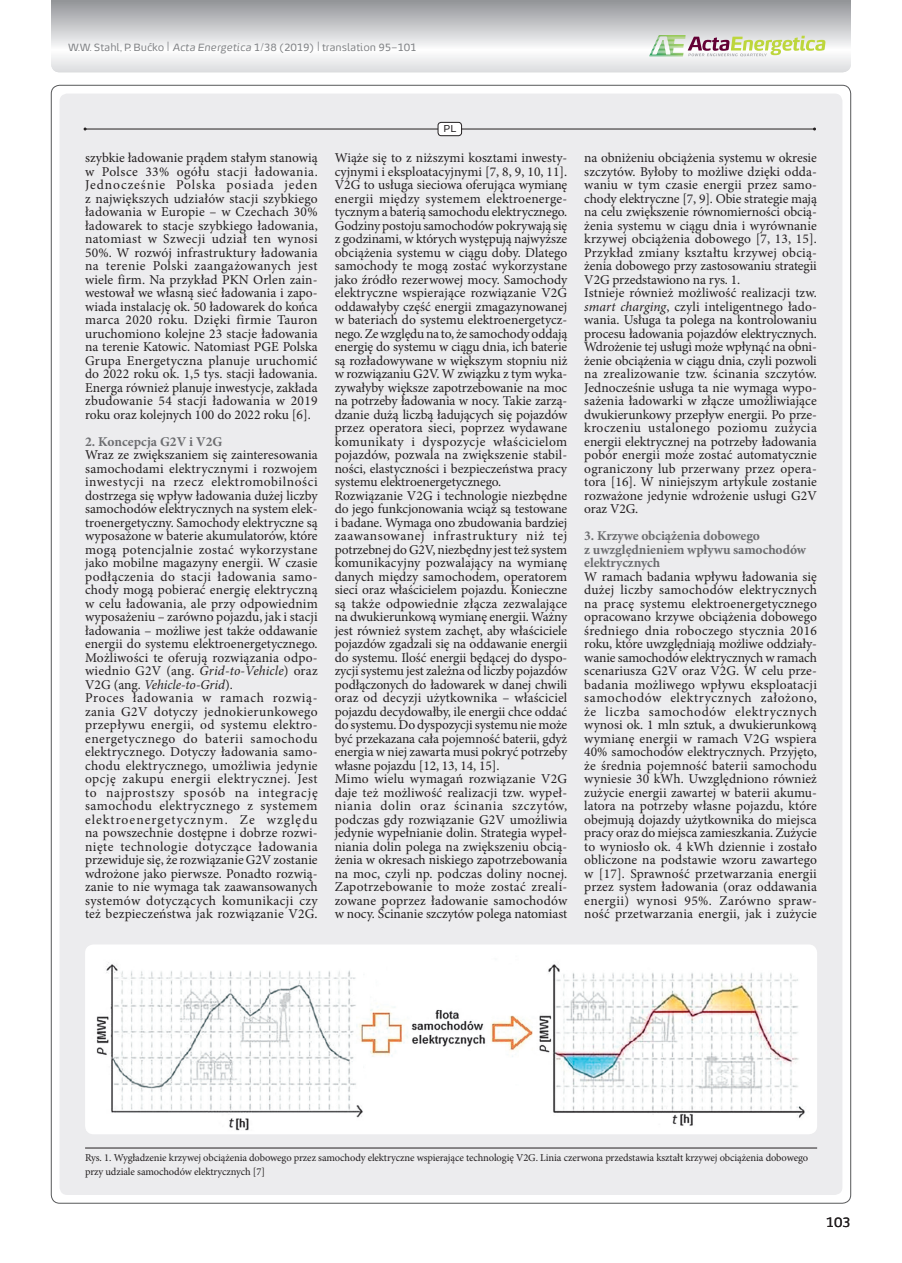
<style>
.page{position:relative;width:902px;height:1263px;background:#fff}
.page>*{position:absolute;margin:0;border:0;box-sizing:border-box;transform-origin:0 0}
.t1{font:13.5px/13.5px "Minion Pro";color:#231f20}
.t2{font:700 13.5px/13.5px "Minion Pro";letter-spacing:-.01em;color:#6c6d70}
.t3{font:13.5px "Energa";color:#231f20}
.t4{font:10.5px/13.5px "Minion Pro";letter-spacing:-.01em;color:#231f20}
.t5{font:10.5px "Energa";letter-spacing:-.01em;color:#808285}
.t6{font:10.05px "Energa";color:#231f20}
.s1{font-size:13.5px}
.s2{font-style:italic}
</style>
<div class="page">
<svg style="left:51px;top:0;width:799px;height:72px"></svg>
<div style="left:60px;top:94px;width:782px;height:1101px;background:#ececee;border-radius:8px"></div>
<svg style="left:649px;top:35px;width:176px;height:21px"></svg>
<hr style="left:85px;top:129px;width:729px;height:1px;background:#231f20">
<div style="left:438px;top:122px;width:23px;height:14px;background:#fff;border-radius:3px"></div>
<div style="left:437px;top:122px;width:25px;height:14px;border:1px solid #231f20;border-radius:3px"></div>
<hr style="left:85px;top:1148px;width:732px;height:1px;background:#231f20">
<div style="left:85px;top:944px;width:732px;height:190px;background:#fff;border-radius:9px"></div>
<img style="left:86px;top:962px;width:719px;height:169px">
<p class="t5" style="left:68px;top:41px;width:350px">W.W. Stahl, P. Bućko <span class="s1">|</span> <span class="s2">Acta Energetica</span> 1/38 (2019) <span class="s1">|</span> translation 95–101</p>
<p class="t6" style="left:443px;top:122px;width:14px">PL</p>
<p class="t1" style="left:85px;top:151px;width:234px;text-align:justify">szybkie ładowanie prądem stałym stanowią w Polsce 33% ogółu stacji ładowania.<br>Jednocześnie Polska posiada jeden z największych udziałów stacji szybkiego ładowania w Europie – w Czechach 30% ładowarek to stacje szybkiego ładowania, natomiast w Szwecji udział ten wynosi 50%. W rozwój infrastruktury ładowania na terenie Polski zaangażowanych jest wiele firm. Na przykład PKN Orlen zain&shy;westował we własną sieć ładowania i zapo&shy;wiada instalację ok. 50 ładowarek do końca marca 2020 roku. Dzięki firmie Tauron uruchomiono kolejne 23 stacje ładowania na terenie Katowic. Natomiast PGE Polska Grupa Energetyczna planuje uruchomić do 2022 roku ok. 1,5 tys. stacji ładowania.<br>Energa również planuje inwestycje, zakłada zbudowanie 54 stacji ładowania w 2019 roku oraz kolejnych 100 do 2022 roku [6].</p>
<p class="t2" style="left:85px;top:434px;width:139px">2. Koncepcja G2V i V2G</p>
<p class="t1" style="left:85px;top:448px;width:234px">Wraz ze zwiększaniem się zainteresowania samochodami elektrycznymi i rozwojem inwestycji na rzecz elektromobilności dostrzega się wpływ ładowania dużej liczby samochodów elektrycznych na system elek&shy;troenergetyczny. Samochody elektryczne są wyposażone w baterie akumulatorów, które mogą potencjalnie zostać wykorzystane jako mobilne magazyny energii. W czasie podłączenia do stacji ładowania samo&shy;chody mogą pobierać energię elektryczną w celu ładowania, ale przy odpowiednim wyposażeniu – zarówno pojazdu, jak i stacji ładowania – możliwe jest także oddawanie energii do systemu elektroenergetycznego.<br>Możliwości te oferują rozwiązania odpo&shy;wiednio G2V (ang. <span class="s2">Grid-to-Vehicle</span>) oraz V2G (ang. <span class="s2">Vehicle-to-Grid</span>).<br>Proces ładowania w ramach rozwią&shy;zania G2V dotyczy jednokierunkowego przepływu energii, od systemu elektro&shy;energetycznego do baterii samochodu elektrycznego. Dotyczy ładowania samo&shy;chodu elektrycznego, umożliwia jedynie opcję zakupu energii elektrycznej. Jest to najprostszy sposób na integrację samochodu elektrycznego z systemem elektroenergetycznym. Ze względu na powszechnie dostępne i dobrze rozwi&shy;nięte technologie dotyczące ładowania przewiduje się, że rozwiązanie G2V zostanie wdrożone jako pierwsze. Ponadto rozwią&shy;zanie to nie wymaga tak zaawansowanych systemów dotyczących komunikacji czy też bezpieczeństwa jak rozwiązanie V2G.</p>
<p class="t1" style="left:334px;top:151px;width:234px">Wiąże się to z niższymi kosztami inwesty&shy;cyjnymi i eksploatacyjnymi [7, 8, 9, 10, 11].<br>V2G to usługa sieciowa oferująca wymianę energii między systemem elektroenerge&shy;tycznym a baterią samochodu elektrycznego.<br>Godziny postoju samochodów pokrywają się z godzinami, w których występują najwyższe obciążenia systemu w ciągu doby. Dlatego samochody te mogą zostać wykorzystane jako źródło rezerwowej mocy. Samochody elektryczne wspierające rozwiązanie V2G oddawałyby część energii zmagazynowanej w bateriach do systemu elektroenergetycz&shy;nego. Ze względu na to, że samochody oddają energię do systemu w ciągu dnia, ich baterie są rozładowywane w większym stopniu niż w rozwiązaniu G2V. W związku z tym wyka&shy;zywałyby większe zapotrzebowanie na moc na potrzeby ładowania w nocy. Takie zarzą&shy;dzanie dużą liczbą ładujących się pojazdów przez operatora sieci, poprzez wydawane komunikaty i dyspozycje właścicielom pojazdów, pozwala na zwiększenie stabil&shy;ności, elastyczności i bezpieczeństwa pracy systemu elektroenergetycznego.<br>Rozwiązanie V2G i technologie niezbędne do jego funkcjonowania wciąż są testowane i badane. Wymaga ono zbudowania bardziej zaawansowanej infrastruktury niż tej potrzebnej do G2V, niezbędny jest też system komunikacyjny pozwalający na wymianę danych między samochodem, operatorem sieci oraz właścicielem pojazdu. Konieczne są także odpowiednie złącza zezwalające na dwukierunkową wymianę energii. Ważny jest również system zachęt, aby właściciele pojazdów zgadzali się na oddawanie energii do systemu. Ilość energii będącej do dyspo&shy;zycji systemu jest zależna od liczby pojazdów podłączonych do ładowarek w danej chwili oraz od decyzji użytkownika – właściciel pojazdu decydowałby, ile energii chce oddać do systemu. Do dyspozycji systemu nie może być przekazana cała pojemność baterii, gdyż energia w niej zawarta musi pokryć potrzeby własne pojazdu [12, 13, 14, 15].<br>Mimo wielu wymagań rozwiązanie V2G daje też możliwość realizacji tzw. wypeł&shy;niania dolin oraz ścinania szczytów, podczas gdy rozwiązanie G2V umożliwia jedynie wypełnianie dolin. Strategia wypeł&shy;niania dolin polega na zwiększeniu obcią&shy;żenia w okresach niskiego zapotrzebowania na moc, czyli np. podczas doliny nocnej.<br>Zapotrzebowanie to może zostać zreali&shy;zowane poprzez ładowanie samochodów w nocy. Ścinanie szczytów polega natomiast</p>
<p class="t1" style="left:584px;top:151px;width:234px">na obniżeniu obciążenia systemu w okresie szczytów. Byłoby to możliwe dzięki odda&shy;waniu w tym czasie energii przez samo&shy;chody elektryczne [7, 9]. Obie strategie mają na celu zwiększenie równomierności obcią&shy;żenia systemu w ciągu dnia i wyrównanie krzywej obciążenia dobowego [7, 13, 15].<br>Przykład zmiany kształtu krzywej obcią&shy;żenia dobowego przy zastosowaniu strategii V2G przedstawiono na rys. 1.<br>Istnieje również możliwość realizacji tzw. <span class="s2">smart charging</span>, czyli inteligentnego łado&shy;wania. Usługa ta polega na kontrolowaniu procesu ładowania pojazdów elektrycznych.<br>Wdrożenie tej usługi może wpłynąć na obni&shy;żenie obciążenia w ciągu dnia, czyli pozwoli na zrealizowanie tzw. ścinania szczytów.<br>Jednocześnie usługa ta nie wymaga wypo&shy;sażenia ładowarki w złącze umożliwiające dwukierunkowy przepływ energii. Po prze&shy;kroczeniu ustalonego poziomu zużycia energii elektrycznej na potrzeby ładowania pobór energii może zostać automatycznie ograniczony lub przerwany przez opera&shy;tora [16]. W niniejszym artykule zostanie rozważone jedynie wdrożenie usługi G2V oraz V2G.</p>
<p class="t2" style="left:584px;top:529px;width:223px">3. Krzywe obciążenia dobowego<br>z uwzględnieniem wpływu samochodów elektrycznych</p>
<p class="t1" style="left:584px;top:570px;width:234px;text-align:justify">W ramach badania wpływu ładowania się dużej liczby samochodów elektrycznych na pracę systemu elektroenergetycznego opracowano krzywe obciążenia dobowego średniego dnia roboczego stycznia 2016 roku, które uwzględniają możliwe oddziały&shy;wanie samochodów elektrycznych w ramach scenariusza G2V oraz V2G. W celu prze&shy;badania możliwego wpływu eksploatacji samochodów elektrycznych założono, że liczba samochodów elektrycznych wynosi ok. 1 mln sztuk, a dwukierunkową wymianę energii w ramach V2G wspiera 40% samochodów elektrycznych. Przyjęto, że średnia pojemność baterii samochodu wyniesie 30 kWh. Uwzględniono również zużycie energii zawartej w baterii akumu&shy;latora na potrzeby własne pojazdu, które obejmują dojazdy użytkownika do miejsca pracy oraz do miejsca zamieszkania. Zużycie to wyniosło ok. 4 kWh dziennie i zostało obliczone na podstawie wzoru zawartego w [17]. Sprawność przetwarzania energii przez system ładowania (oraz oddawania energii) wynosi 95%. Zarówno spraw&shy;ność przetwarzania energii, jak i zużycie</p>
<p class="t4" style="left:85px;top:1151px;width:724px">Rys. 1. Wygładzenie krzywej obciążenia dobowego przez samochody elektryczne wspierające technologię V2G. Linia czerwona przedstawia kształt krzywej obciążenia dobowego przy udziale samochodów elektrycznych [7]</p>
<p class="t3" style="left:825px;top:1213px;width:26px">103</p>
</div>
